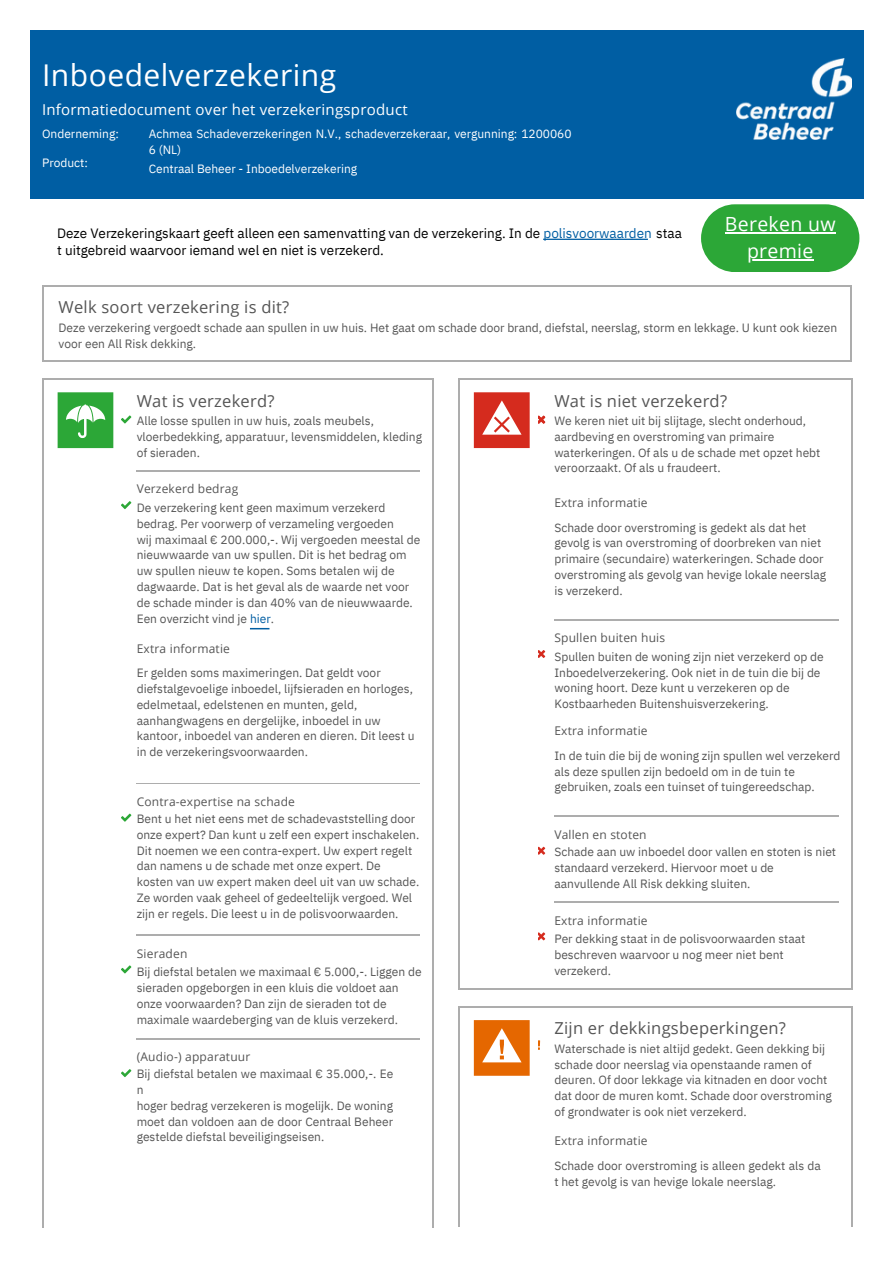
<style>
.page{position:relative;width:894px;height:1264px;background:#fff}
.page>*{position:absolute;margin:0;border:0;box-sizing:border-box;transform-origin:0 0}
.t1{font:30px "Open Sans";letter-spacing:.015em;color:#fff}
.t2{font:19.5px/27px "Open Sans";letter-spacing:.015em;color:#fff;text-align:center}
.t3{font:16.5px "Open Sans";letter-spacing:.015em;color:#555}
.t4{font:15px "Open Sans";letter-spacing:.015em;color:#fff}
.t5{font:13.5px/17px "IBM Plex Sans";color:#000}
.t6{font:12px/15.8px "IBM Plex Sans";color:#555}
.t7{font:12px "Open Sans";letter-spacing:.015em;color:#555}
.t8{font:12px/15.8px "IBM Plex Sans";color:#fff}
.s1{color:#005ea3}
</style>
<div class="page">
<div style="left:30px;top:30px;width:833px;height:168px;background:#005ea3"></div>
<hr style="left:42px;top:285px;width:809px;height:2px;background:#adadad">
<hr style="left:42px;top:360px;width:809px;height:2px;background:#adadad">
<hr style="left:42px;top:285px;width:2px;height:77px;background:#adadad">
<hr style="left:849px;top:285px;width:2px;height:77px;background:#adadad">
<img style="left:736px;top:59px;width:115px;height:81px">
<hr style="left:42px;top:378px;width:391px;height:2px;background:#adadad">
<hr style="left:42px;top:378px;width:2px;height:856px;background:#adadad">
<hr style="left:432px;top:378px;width:1px;height:856px;background:#adadad">
<svg style="left:58px;top:392px;width:55px;height:56px;background:#4db456"></svg>
<svg style="left:121px;top:415px;width:10px;height:8px"></svg>
<hr style="left:137px;top:470px;width:283px;height:1px;background:#adadad">
<svg style="left:251px;top:628px;width:18px;height:1px"></svg>
<svg style="left:121px;top:501px;width:10px;height:8px"></svg>
<hr style="left:137px;top:782px;width:283px;height:2px;background:#adadad">
<svg style="left:121px;top:813px;width:10px;height:8px"></svg>
<hr style="left:137px;top:934px;width:283px;height:2px;background:#adadad">
<svg style="left:121px;top:965px;width:10px;height:8px"></svg>
<hr style="left:137px;top:1038px;width:283px;height:1px;background:#adadad">
<svg style="left:121px;top:1069px;width:10px;height:8px"></svg>
<hr style="left:543px;top:239px;width:104px;height:1px;background:#005ea3">
<hr style="left:458px;top:378px;width:394px;height:2px;background:#adadad">
<hr style="left:458px;top:988px;width:394px;height:1px;background:#adadad">
<hr style="left:458px;top:378px;width:1px;height:611px;background:#adadad">
<hr style="left:850px;top:378px;width:2px;height:611px;background:#adadad">
<svg style="left:473px;top:392px;width:56px;height:56px"></svg>
<svg style="left:538px;top:416px;width:7px;height:7px"></svg>
<hr style="left:554px;top:619px;width:284px;height:1px;background:#adadad">
<svg style="left:538px;top:650px;width:7px;height:8px"></svg>
<hr style="left:554px;top:815px;width:284px;height:2px;background:#adadad">
<svg style="left:538px;top:846px;width:7px;height:8px"></svg>
<hr style="left:554px;top:901px;width:284px;height:1px;background:#adadad">
<svg style="left:538px;top:932px;width:7px;height:8px"></svg>
<hr style="left:458px;top:1006px;width:394px;height:1px;background:#adadad">
<hr style="left:458px;top:1006px;width:1px;height:228px;background:#adadad">
<hr style="left:850px;top:1006px;width:2px;height:228px;background:#adadad">
<svg style="left:473px;top:1020px;width:56px;height:55px"></svg>
<svg style="left:538px;top:1040px;width:2px;height:9px"></svg>
<svg style="left:701px;top:204px;width:158px;height:67px;background:#41b04b"></svg>
<hr style="left:724px;top:232px;width:111px;height:1px;background:#fff">
<hr style="left:746px;top:259px;width:67px;height:2px;background:#fff">
<h1 class="t1" style="left:42px;top:54px;width:295px">Inboedelverzekering</h1>
<p class="t4" style="left:42px;top:99px;width:367px">Informatiedocument over het verzekeringsproduct</p>
<p class="t8" style="left:42px;top:126px;width:78px">Onderneming:</p>
<p class="t8" style="left:42px;top:155px;width:47px">Product:</p>
<p class="t8" style="left:149px;top:126px;width:424px">Achmea Schadeverzekeringen N.V., schadeverzekeraar, vergunning: 1200060<br>6 (NL)</p>
<p class="t8" style="left:149px;top:161px;width:210px">Centraal Beheer - Inboedelverzekering</p>
<p class="t5" style="left:57px;top:224px;width:626px">Deze Verzekeringskaart geeft alleen een samenvatting van de verzekering. In de <span class="s1">polisvoorwaarden</span> staa t uitgebreid waarvoor iemand wel en niet is verzekerd.</p>
<h3 class="t3" style="left:59px;top:296px;width:232px">Welk soort verzekering is dit?</h3>
<h2 class="t2" style="left:724px;top:210px;width:112px">Bereken uw premie</h2>
<p class="t6" style="left:59px;top:319px;width:779px">Deze verzekering vergoedt schade aan spullen in uw huis. Het gaat om schade door brand, diefstal, neerslag, storm en lekkage. U kunt ook kiezen voor een All Risk dekking.</p>
<h3 class="t3" style="left:137px;top:389px;width:139px">Wat is verzekerd?</h3>
<p class="t6" style="left:137px;top:412px;width:287px">Alle losse spullen in uw huis, zoals meubels, vloerbedekking, apparatuur, levensmiddelen, kleding of sieraden.</p>
<p class="t7" style="left:137px;top:480px;width:103px">Verzekerd bedrag</p>
<p class="t6" style="left:137px;top:499px;width:285px">De verzekering kent geen maximum verzekerd bedrag. Per voorwerp of verzameling vergoeden<br>wij maximaal € 200.000,-. Wij vergoeden meestal de nieuwwaarde van uw spullen. Dit is het bedrag om uw spullen nieuw te kopen. Soms betalen wij de dagwaarde. Dat is het geval als de waarde net voor de schade minder is dan 40% van de nieuwwaarde.<br>Een overzicht vind je <span class="s1">hier</span>.</p>
<p class="t7" style="left:137px;top:640px;width:95px">Extra informatie</p>
<p class="t6" style="left:137px;top:665px;width:279px">Er gelden soms maximeringen. Dat geldt voor diefstalgevoelige inboedel, lijfsieraden en horloges, edelmetaal, edelstenen en munten, geld, aanhangwagens en dergelijke, inboedel in uw kantoor, inboedel van anderen en dieren. Dit leest u in de verzekeringsvoorwaarden.</p>
<p class="t7" style="left:137px;top:793px;width:160px">Contra-expertise na schade</p>
<p class="t6" style="left:137px;top:810px;width:284px">Bent u het niet eens met de schadevaststelling door onze expert? Dan kunt u zelf een expert inschakelen.<br>Dit noemen we een contra-expert. Uw expert regelt dan namens u de schade met onze expert. De kosten van uw expert maken deel uit van uw schade.<br>Ze worden vaak geheel of gedeeltelijk vergoed. Wel zijn er regels. Die leest u in de polisvoorwaarden.</p>
<p class="t7" style="left:137px;top:944px;width:52px">Sieraden</p>
<p class="t6" style="left:137px;top:963px;width:286px">Bij diefstal betalen we maximaal € 5.000,-. Liggen de sieraden opgeborgen in een kluis die voldoet aan onze voorwaarden? Dan zijn de sieraden tot de maximale waardeberging van de kluis verzekerd.</p>
<p class="t7" style="left:137px;top:1048px;width:115px">(Audio-) apparatuur</p>
<p class="t6" style="left:137px;top:1065px;width:258px">Bij diefstal betalen we maximaal € 35.000,-. Ee n<br>hoger bedrag verzekeren is mogelijk. De woning moet dan voldoen aan de door Centraal Beheer gestelde diefstal beveiligingseisen.</p>
<h3 class="t3" style="left:554px;top:389px;width:174px">Wat is niet verzekerd?</h3>
<p class="t6" style="left:554px;top:412px;width:267px">We keren niet uit bij slijtage, slecht onderhoud, aardbeving en overstroming van primaire waterkeringen. Of als u de schade met opzet hebt veroorzaakt. Of als u fraudeert.</p>
<p class="t7" style="left:554px;top:494px;width:95px">Extra informatie</p>
<p class="t6" style="left:554px;top:519px;width:273px">Schade door overstroming is gedekt als dat het gevolg is van overstroming of doorbreken van niet primaire (secundaire) waterkeringen. Schade door overstroming als gevolg van hevige lokale neerslag is verzekerd.</p>
<p class="t7" style="left:554px;top:629px;width:112px">Spullen buiten huis</p>
<p class="t6" style="left:554px;top:648px;width:271px">Spullen buiten de woning zijn niet verzekerd op de Inboedelverzekering. Ook niet in de tuin die bij de woning hoort. Deze kunt u verzekeren op de Kostbaarheden Buitenshuisverzekering.</p>
<p class="t7" style="left:554px;top:722px;width:95px">Extra informatie</p>
<p class="t6" style="left:554px;top:747px;width:287px">In de tuin die bij de woning zijn spullen wel verzekerd als deze spullen zijn bedoeld om in de tuin te gebruiken, zoals een tuinset of tuingereedschap.</p>
<p class="t7" style="left:554px;top:826px;width:94px">Vallen en stoten</p>
<p class="t6" style="left:554px;top:843px;width:283px">Schade aan uw inboedel door vallen en stoten is niet standaard verzekerd. Hiervoor moet u de aanvullende All Risk dekking sluiten.</p>
<p class="t7" style="left:554px;top:911px;width:95px">Extra informatie</p>
<p class="t6" style="left:554px;top:930px;width:252px">Per dekking staat in de polisvoorwaarden staat beschreven waarvoor u nog meer niet bent verzekerd.</p>
<h3 class="t3" style="left:554px;top:1016px;width:233px">Zijn er dekkingsbeperkingen?</h3>
<p class="t6" style="left:554px;top:1040px;width:279px">Waterschade is niet altijd gedekt. Geen dekking bij schade door neerslag via openstaande ramen of deuren. Of door lekkage via kitnaden en door vocht dat door de muren komt. Schade door overstroming of grondwater is ook niet verzekerd.</p>
<p class="t7" style="left:554px;top:1132px;width:95px">Extra informatie</p>
<p class="t6" style="left:554px;top:1157px;width:268px">Schade door overstroming is alleen gedekt als da t het gevolg is van hevige lokale neerslag.</p>
</div>
